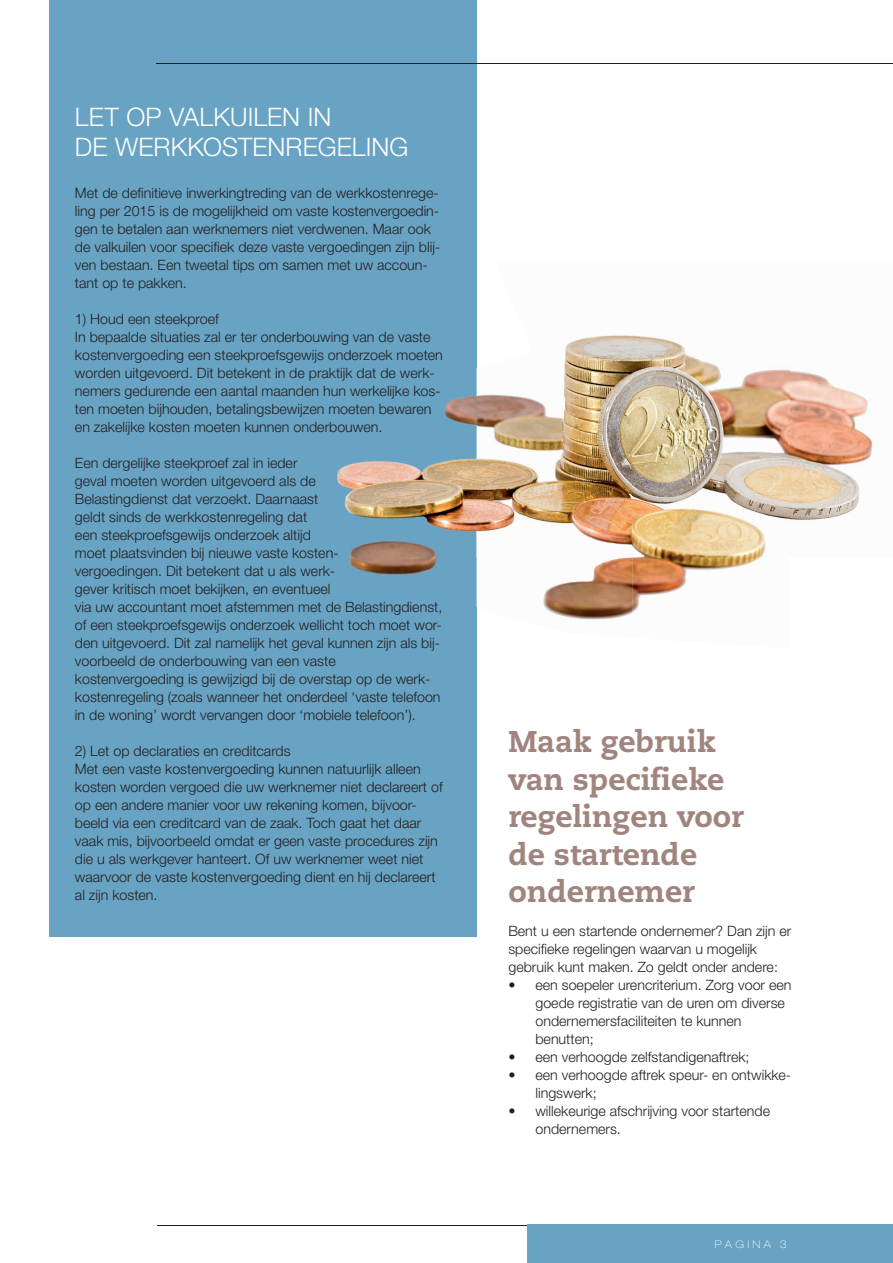
<style>
.page{position:relative;width:893px;height:1263px;background:#fff}
.page>*{position:absolute;margin:0;border:0;box-sizing:border-box;transform-origin:0 0}
.t1{font:800 30px/37.5px "Caecilia LT Std";color:#a0857f}
.t2{font:300 25.5px/30px "Helvetica Neue LT Std";letter-spacing:.005em;color:#fff}
.t3{font:300 14.25px/18px "Helvetica Neue LT Std";color:#231f20}
.t4{font:100 expanded 10.5px "Helvetica Neue LT Std";letter-spacing:.315em;color:#fff}
</style>
<div class="page">
<div style="left:49px;top:0;width:427px;height:936px;background:#68a3c3"></div>
<img style="left:565px;top:335px;width:135px;height:25px">
<img style="left:789px;top:370px;width:84px;height:151px">
<img style="left:476px;top:360px;width:313px;height:197px">
<img style="left:476px;top:557px;width:156px;height:81px">
<img style="left:632px;top:557px;width:129px;height:56px">
<img style="left:427px;top:395px;width:49px;height:177px">
<img style="left:337px;top:461px;width:90px;height:98px">
<img style="left:349px;top:559px;width:78px;height:16px">
<svg style="left:435px;top:391px;width:5px;height:8px"></svg>
<svg style="left:429px;top:408px;width:3px;height:9px"></svg>
<svg style="left:330px;top:548px;width:8px;height:11px"></svg>
<hr style="left:157px;top:1225px;width:736px;height:1px;background:#231f20">
<hr style="left:157px;top:63px;width:736px;height:1px;background:#231f20">
<div style="left:528px;top:1225px;width:365px;height:38px;background:#68a3c3"></div>
<h2 class="t2" style="left:75px;top:102px;width:335px">LET OP VALKUILEN IN<br>DE WERKKOSTENREGELING</h2>
<p class="t3" style="left:75px;top:184px;width:367px">Met de definitieve inwerkingtreding van de werkkostenrege&shy;ling per 2015 is de mogelijkheid om vaste kostenvergoedin&shy;gen te betalen aan werknemers niet verdwenen. Maar ook de valkuilen voor specifiek deze vaste vergoedingen zijn blij&shy;ven bestaan. Een tweetal tips om samen met uw accoun&shy;tant op te pakken.</p>
<p class="t3" style="left:75px;top:310px;width:369px">1) Houd een steekproef<br>In bepaalde situaties zal er ter onderbouwing van de vaste kostenvergoeding een steekproefsgewijs onderzoek moeten worden uitgevoerd. Dit betekent in de praktijk dat de werk&shy;nemers gedurende een aantal maanden hun werkelijke kos&shy;ten moeten bijhouden, betalingsbewijzen moeten bewaren en zakelijke kosten moeten kunnen onderbouwen.</p>
<p class="t3" style="left:75px;top:454px;width:369px">Een dergelijke steekproef zal in ieder<br>geval moeten worden uitgevoerd als de<br>Belastingdienst dat verzoekt. Daarnaast<br>geldt sinds de werkkostenregeling dat<br>een steekproefsgewijs onderzoek altijd<br>moet plaatsvinden bij nieuwe vaste kosten-<br>vergoedingen. Dit betekent dat u als werk-<br>gever kritisch moet bekijken, en eventueel<br>via uw accountant moet afstemmen met de Belastingdienst, of een steekproefsgewijs onderzoek wellicht toch moet wor&shy;den uitgevoerd. Dit zal namelijk het geval kunnen zijn als bij&shy;voorbeeld de onderbouwing van een vaste kostenvergoeding is gewijzigd bij de overstap op de werk&shy;kostenregeling (zoals wanneer het onderdeel ‘vaste telefoon in de woning’ wordt vervangen door ‘mobiele telefoon’).</p>
<p class="t3" style="left:75px;top:742px;width:369px">2) Let op declaraties en creditcards<br>Met een vaste kostenvergoeding kunnen natuurlijk alleen kosten worden vergoed die uw werknemer niet declareert of op een andere manier voor uw rekening komen, bijvoor&shy;beeld via een creditcard van de zaak. Toch gaat het daar vaak mis, bijvoorbeeld omdat er geen vaste procedures zijn die u als werkgever hanteert. Of uw werknemer weet niet waarvoor de vaste kostenvergoeding dient en hij declareert al zijn kosten.</p>
<h1 class="t1" style="left:508px;top:723px;width:237px">Maak gebruik van specifieke regelingen voor de startende ondernemer</h1>
<p class="t3" style="left:508px;top:922px;width:284px">Bent u een startende ondernemer? Dan zijn er specifieke regelingen waarvan u mogelijk gebruik kunt maken. Zo geldt onder andere:</p>
<p class="t3" style="left:535px;top:976px;width:258px;text-indent:-27px">• een soepeler urencriterium. Zorg voor een goede registratie van de uren om diverse ondernemersfaciliteiten te kunnen benutten;</p>
<p class="t3" style="left:508px;top:1048px;width:243px">• een verhoogde zelfstandigenaftrek;</p>
<p class="t3" style="left:535px;top:1066px;width:257px;text-indent:-27px">• een verhoogde aftrek speur- en ontwikke&shy;lingswerk;</p>
<p class="t3" style="left:535px;top:1102px;width:236px;text-indent:-27px">• willekeurige afschrijving voor startende ondernemers.</p>
<p class="t4" style="left:715px;top:1237px;width:73px">PAGINA 3</p>
</div>
